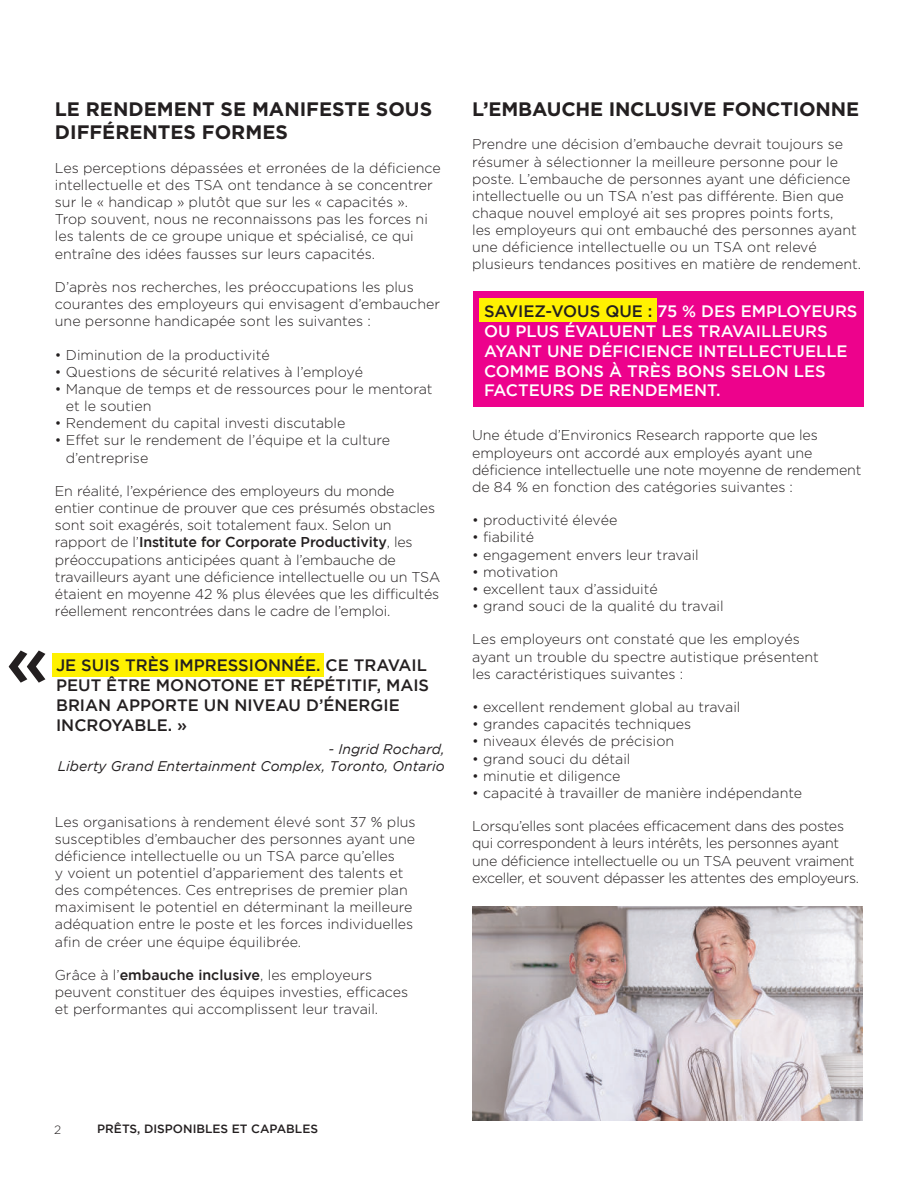
<style>
.page{position:relative;width:918px;height:1188px;background:#fff}
.page>*{position:absolute;margin:0;border:0;box-sizing:border-box;transform-origin:0 0}
.t1{font:500 72px "Gotham";color:#231f20}
.t2{font:700 19.5px/23.4px "Gotham";color:#231f20}
.t3{font:500 16.5px/19.8px "Gotham";color:#fff}
.t4{font:500 16.5px/19.8px "Gotham";color:#231f20}
.t5{font:300 14.25px/17.1px "Gotham HTF";color:#231f20}
.t6{font:300 14.25px/17.1px "Gotham HTF";letter-spacing:-.02em;color:#231f20}
.t7{font:500 14.25px "Gotham";letter-spacing:-.01em;color:#231f20}
.t8{font:italic 13.95px/16.8px "Gotham";color:#231f20;text-align:right}
.t9{font:500 12px "Gotham";color:#231f20}
.t10{font:300 12px "Gotham HTF";color:#231f20}
.s1{font-family:"Gotham HTF";font-weight:300}
.s2{font-family:"Gotham";font-weight:500}
.s3{color:#231f20}
</style>
<div class="page">
<div style="left:53px;top:653px;width:271px;height:24px;background:#fff101"></div>
<div style="left:473px;top:291px;width:390px;height:116px;background:#ed028c"></div>
<div style="left:479px;top:299px;width:178px;height:23px;background:#fff101"></div>
<img style="left:473px;top:907px;width:390px;height:214px">
<h2 class="t2" style="left:55px;top:97px;width:379px">LE RENDEMENT SE MANIFESTE SOUS<br>DIFFÉRENTES FORMES</h2>
<p class="t5" style="left:55px;top:159px;width:387px">Les perceptions dépassées et erronées de la déficience intellectuelle et des TSA ont tendance à se concentrer sur le « handicap » plutôt que sur les « capacités ».<br>Trop souvent, nous ne reconnaissons pas les forces ni les talents de ce groupe unique et spécialisé, ce qui entraîne des idées fausses sur leurs capacités.</p>
<p class="t5" style="left:55px;top:278px;width:387px">D’après nos recherches, les préoccupations les plus courantes des employeurs qui envisagent d’embaucher une personne handicapée sont les suivantes :</p>
<p class="t5" style="left:55px;top:346px;width:216px">• Diminution de la productivité</p>
<p class="t5" style="left:55px;top:363px;width:310px">• Questions de sécurité relatives à l’employé</p>
<p class="t5" style="left:66px;top:380px;width:368px;text-indent:-11px">• Manque de temps et de ressources pour le mentorat et le soutien</p>
<p class="t5" style="left:55px;top:415px;width:292px">• Rendement du capital investi discutable</p>
<p class="t5" style="left:66px;top:432px;width:326px;text-indent:-11px">• Effet sur le rendement de l’équipe et la culture d’entreprise</p>
<p class="t5" style="left:55px;top:482px;width:382px">En réalité, l’expérience des employeurs du monde entier continue de prouver que ces présumés obstacles sont soit exagérés, soit totalement faux. Selon un</p>
<p class="t7" style="left:55px;top:537px;width:359px"><span class="s1">rapport de l’</span>Institute for Corporate Productivity<span class="s1">, les</span></p>
<p class="t5" style="left:55px;top:551px;width:387px">préoccupations anticipées quant à l’embauche de travailleurs ayant une déficience intellectuelle ou un TSA étaient en moyenne 42 % plus élevées que les difficultés réellement rencontrées dans le cadre de l’emploi.</p>
<h1 class="t1" style="left:6px;top:631px;width:45px">«</h1>
<p class="t4" style="left:56px;top:657px;width:375px">JE SUIS TRÈS IMPRESSIONNÉE. CE TRAVAIL<br>PEUT ÊTRE MONOTONE ET RÉPÉTITIF, MAIS<br>BRIAN APPORTE UN NIVEAU D’ÉNERGIE<br>INCROYABLE. »</p>
<p class="t8" style="left:58px;top:742px;width:388px">- Ingrid Rochard,<br>Liberty Grand Entertainment Complex, Toronto, Ontario</p>
<p class="t5" style="left:55px;top:813px;width:362px">Les organisations à rendement élevé sont 37 % plus susceptibles d’embaucher des personnes ayant une déficience intellectuelle ou un TSA parce qu’elles<br>y voient un potentiel d’appariement des talents et des compétences. Ces entreprises de premier plan maximisent le potentiel en déterminant la meilleure adéquation entre le poste et les forces individuelles afin de créer une équipe équilibrée.</p>
<p class="t5" style="left:55px;top:966px;width:355px">Grâce à l’<span class="s2">embauche inclusive</span>, les employeurs peuvent constituer des équipes investies, efficaces et performantes qui accomplissent leur travail.</p>
<h2 class="t2" style="left:472px;top:97px;width:389px">L’EMBAUCHE INCLUSIVE FONCTIONNE</h2>
<p class="t5" style="left:472px;top:136px;width:391px">Prendre une décision d’embauche devrait toujours se résumer à sélectionner la meilleure personne pour le poste. L’embauche de personnes ayant une déficience intellectuelle ou un TSA n’est pas différente. Bien que chaque nouvel employé ait ses propres points forts,<br>les employeurs qui ont embauché des personnes ayant une déficience intellectuelle ou un TSA ont relevé plusieurs tendances positives en matière de rendement.</p>
<p class="t3" style="left:484px;top:302px;width:375px"><span class="s3">SAVIEZ-VOUS QUE :</span> 75 % DES EMPLOYEURS<br>OU PLUS ÉVALUENT LES TRAVAILLEURS<br>AYANT UNE DÉFICIENCE INTELLECTUELLE<br>COMME BONS À TRÈS BONS SELON LES<br>FACTEURS DE RENDEMENT.</p>
<p class="t5" style="left:472px;top:427px;width:391px">Une étude d’Environics Research rapporte que les employeurs ont accordé aux employés ayant une déficience intellectuelle une note moyenne de rendement de 84 % en fonction des catégories suivantes :</p>
<p class="t5" style="left:472px;top:512px;width:147px">• productivité élevée</p>
<p class="t5" style="left:472px;top:529px;width:63px">• fiabilité</p>
<p class="t5" style="left:472px;top:546px;width:228px">• engagement envers leur travail</p>
<p class="t5" style="left:472px;top:563px;width:88px">• motivation</p>
<p class="t5" style="left:472px;top:580px;width:187px">• excellent taux d’assiduité</p>
<p class="t5" style="left:472px;top:597px;width:253px">• grand souci de la qualité du travail</p>
<p class="t5" style="left:472px;top:631px;width:348px">Les employeurs ont constaté que les employés ayant un trouble du spectre autistique présentent les caractéristiques suivantes :</p>
<p class="t5" style="left:472px;top:698px;width:270px">• excellent rendement global au travail</p>
<p class="t5" style="left:472px;top:716px;width:221px">• grandes capacités techniques</p>
<p class="t5" style="left:472px;top:733px;width:204px">• niveaux élevés de précision</p>
<p class="t5" style="left:472px;top:750px;width:160px">• grand souci du détail</p>
<p class="t5" style="left:472px;top:767px;width:150px">• minutie et diligence</p>
<p class="t5" style="left:472px;top:784px;width:332px">• capacité à travailler de manière indépendante</p>
<p class="t6" style="left:472px;top:818px;width:389px">Lorsqu’elles sont placées efficacement dans des postes qui correspondent à leurs intérêts, les personnes ayant une déficience intellectuelle ou un TSA peuvent vraiment exceller, et souvent dépasser les attentes des employeurs.</p>
<p class="t10" style="left:54px;top:1123px;width:9px">2</p>
<p class="t9" style="left:97px;top:1124px;width:222px">PRÊTS, DISPONIBLES ET CAPABLES</p>
</div>
